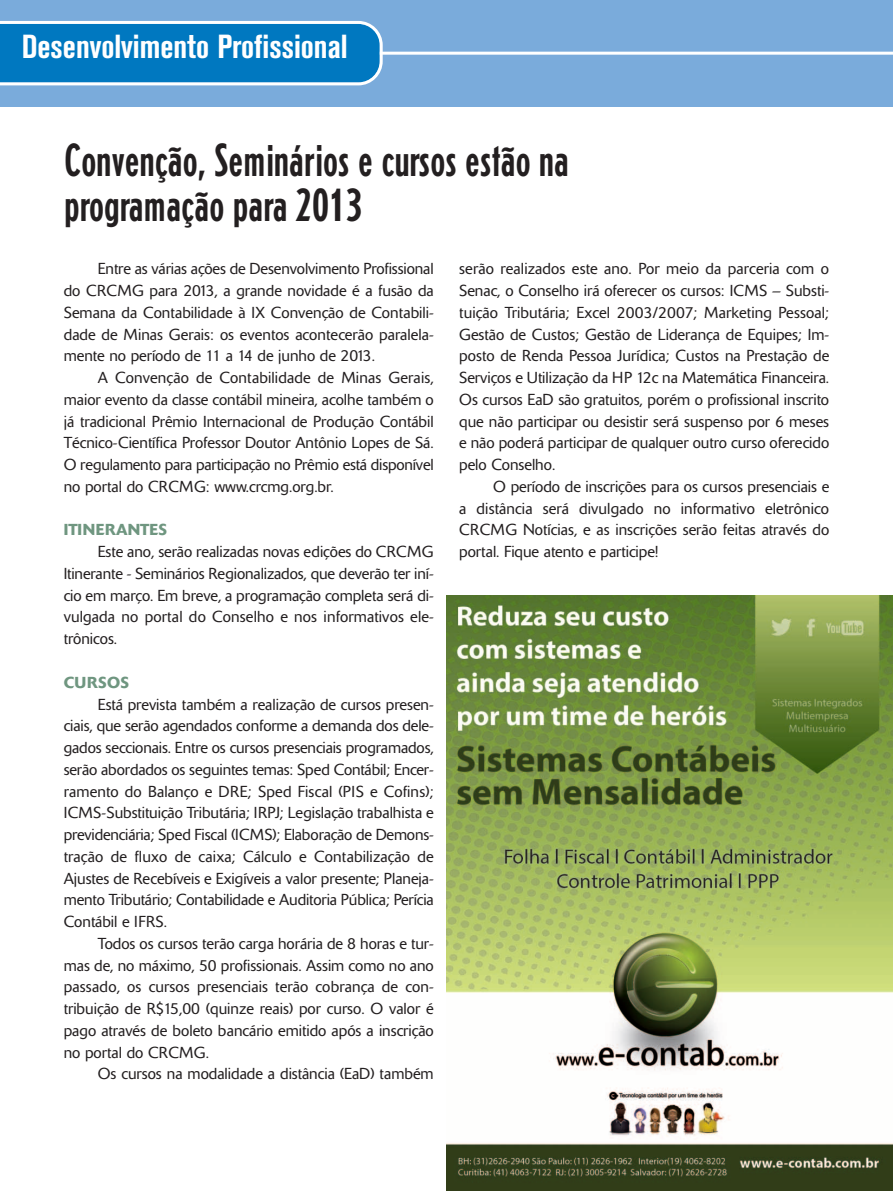
<style>
.page{position:relative;width:893px;height:1191px;background:#fff}
.page>*{position:absolute;margin:0;border:0;box-sizing:border-box;transform-origin:0 0}
.t1{font:500 condensed 45px/45px "AT Erbar";color:#231f20}
.t2{font:700 condensed 33px "Akzidenz Grotesk BE";color:#fff}
.t3{font:300 15.75px/21.8px "Delta";color:#231f20;text-align:justify}
.t4{font:500 15.75px "Delta";letter-spacing:.02em;color:#6f9680}
</style>
<div class="page">
<div style="left:0;top:0;width:893px;height:106px;background:#7aabdb"></div>
<hr style="left:0;top:52px;width:893px;height:3px;background:#fff">
<svg style="left:0;top:21px;width:383px;height:64px;background:#1985c6"></svg>
<img style="left:446px;top:595px;width:447px;height:596px">
<h2 class="t2" style="left:22px;top:35px;width:327px">Desenvolvimento Profissional</h2>
<h1 class="t1" style="left:64px;top:141px;width:506px">Convenção, Seminários e cursos estão na programação para 2013</h1>
<p class="t3" style="left:64px;top:259px;width:371px;text-indent:34px">Entre as várias ações de Desenvolvimento Profissional do CRCMG para 2013, a grande novidade é a fusão da Semana da Contabilidade à IX Convenção de Contabili&shy;dade de Minas Gerais: os eventos acontecerão paralela&shy;mente no período de 11 a 14 de junho de 2013.</p>
<p class="t3" style="left:64px;top:368px;width:371px;text-indent:34px">A Convenção de Contabilidade de Minas Gerais, maior evento da classe contábil mineira, acolhe também o já tradicional Prêmio Internacional de Produção Contábil Técnico-Científica Professor Doutor Antônio Lopes de Sá.<br>O regulamento para participação no Prêmio está disponível no portal do CRCMG: www.crcmg.org.br.</p>
<p class="t4" style="left:64px;top:524px;width:105px">ITINERANTES</p>
<p class="t3" style="left:64px;top:542px;width:371px;text-indent:34px">Este ano, serão realizadas novas edições do CRCMG Itinerante - Seminários Regionalizados, que deverão ter iní&shy;cio em março. Em breve, a programação completa será di&shy;vulgada no portal do Conselho e nos informativos ele&shy;trônicos.</p>
<p class="t4" style="left:64px;top:676px;width:67px">CURSOS</p>
<p class="t3" style="left:64px;top:694px;width:371px;text-indent:34px">Está prevista também a realização de cursos presen&shy;ciais, que serão agendados conforme a demanda dos dele&shy;gados seccionais. Entre os cursos presenciais programados, serão abordados os seguintes temas: Sped Contábil; Encer&shy;ramento do Balanço e DRE; Sped Fiscal (PIS e Cofins); ICMS-Substituição Tributária; IRPJ; Legislação trabalhista e previdenciária; Sped Fiscal (ICMS); Elaboração de Demons&shy;tração de fluxo de caixa; Cálculo e Contabilização de Ajustes de Recebíveis e Exigíveis a valor presente; Planeja&shy;mento Tributário; Contabilidade e Auditoria Pública; Perícia Contábil e IFRS.</p>
<p class="t3" style="left:64px;top:934px;width:371px;text-indent:34px">Todos os cursos terão carga horária de 8 horas e tur&shy;mas de, no máximo, 50 profissionais. Assim como no ano passado, os cursos presenciais terão cobrança de con&shy;tribuição de R$15,00 (quinze reais) por curso. O valor é pago através de boleto bancário emitido após a inscrição no portal do CRCMG.</p>
<p class="t3" style="left:98px;top:1064px;width:337px">Os cursos na modalidade a distância (EaD) também</p>
<p class="t3" style="left:459px;top:259px;width:371px">serão realizados este ano. Por meio da parceria com o Senac, o Conselho irá oferecer os cursos: ICMS – Substi&shy;tuição Tributária; Excel 2003/2007; Marketing Pessoal; Gestão de Custos; Gestão de Liderança de Equipes; Im&shy;posto de Renda Pessoa Jurídica; Custos na Prestação de Serviços e Utilização da HP 12c na Matemática Financeira.<br>Os cursos EaD são gratuitos, porém o profissional inscrito que não participar ou desistir será suspenso por 6 meses e não poderá participar de qualquer outro curso oferecido pelo Conselho.</p>
<p class="t3" style="left:459px;top:477px;width:371px;text-indent:34px">O período de inscrições para os cursos presenciais e a distância será divulgado no informativo eletrônico CRCMG Notícias, e as inscrições serão feitas através do portal. Fique atento e participe!</p>
</div>
